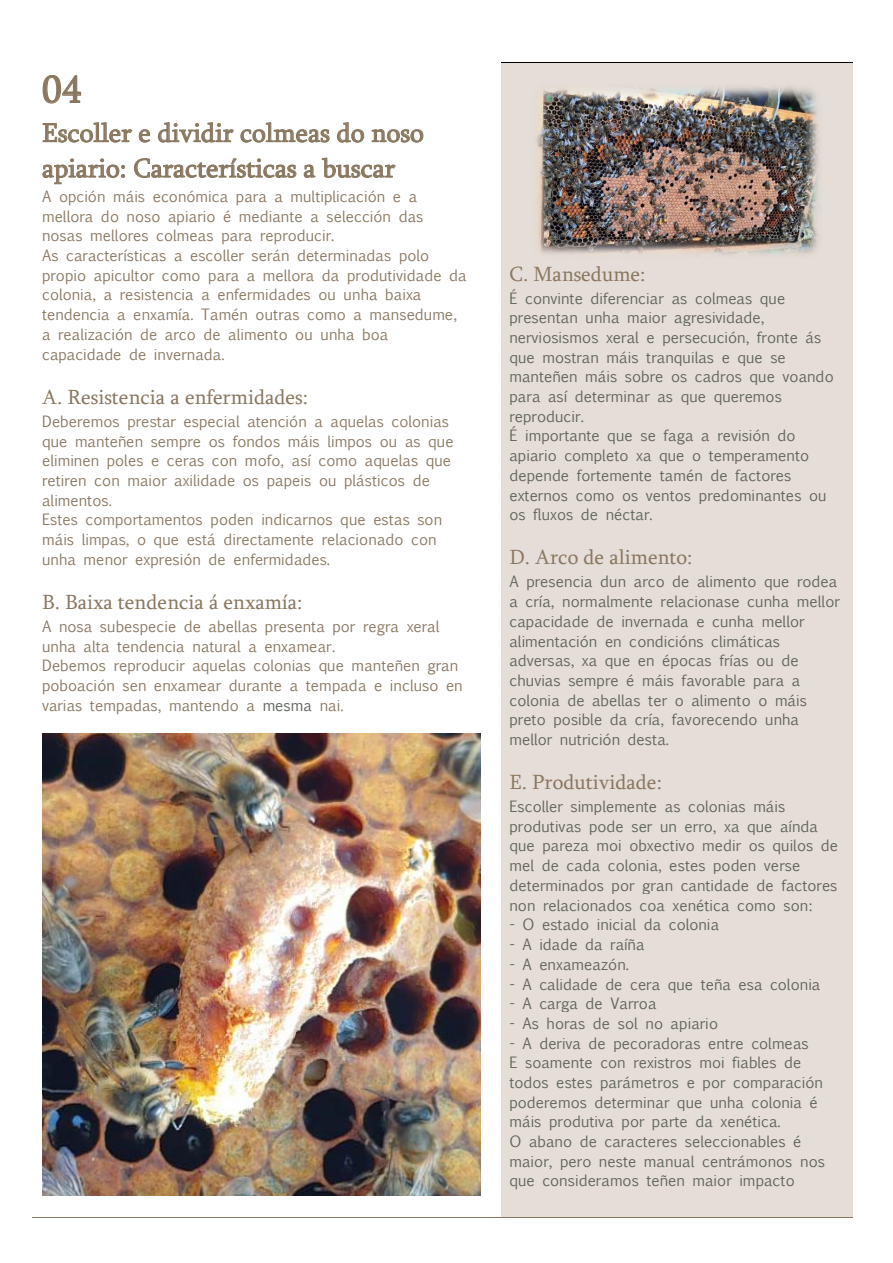
<style>
.page{position:relative;width:893px;height:1263px;background:#fff}
.page>*{position:absolute;margin:0;border:0;box-sizing:border-box;transform-origin:0 0}
.t1{font:39px "Sylfaen";color:#8a7760}
.t2{font:27px/35.4px "Sylfaen";color:#8a7760}
.t3{font:21px "Sylfaen";color:#8a7760}
.t4{font:15px/19.6px "Euphemia";color:#5f645c}
.t5{font:15px/19.6px "Euphemia";color:#8a7760}
.s1{color:#5f645c}
</style>
<div class="page">
<svg style="left:42px;top:75px;width:40px;height:29px"></svg>
<svg style="left:42px;top:122px;width:382px;height:63px"></svg>
<div style="left:501px;top:63px;width:351px;height:1133px;background:#e5ddd7"></div>
<hr style="left:501px;top:62px;width:351px;height:1px;background:#000">
<hr style="left:32px;top:1217px;width:448px;height:1px;background:#8a7760">
<div style="left:501px;top:1196px;width:351px;height:21px;background:#e5ddd7"></div>
<svg style="left:480px;top:1217px;width:21px;height:1px"></svg>
<hr style="left:501px;top:1217px;width:351px;height:1px;background:#8a7760">
<img style="left:43px;top:733px;width:437px;height:462px">
<img style="left:536px;top:87px;width:283px;height:168px">
<h1 class="t1" style="left:42px;top:63px;width:41px">04</h1>
<h2 class="t2" style="left:42px;top:114px;width:383px">Escoller e dividir colmeas do noso apiario: Características a buscar</h2>
<p class="t5" style="left:42px;top:187px;width:426px">A opción máis económica para a multiplicación e a mellora do noso apiario é mediante a selección das nosas mellores colmeas para reproducir.<br>As características a escoller serán determinadas polo propio apicultor como para a mellora da produtividade da colonia, a resistencia a enfermidades ou unha baixa tendencia a enxamía. Tamén outras como a mansedume, a realización de arco de alimento ou unha boa capacidade de invernada.</p>
<h3 class="t3" style="left:42px;top:383px;width:267px">A. Resistencia a enfermidades:</h3>
<p class="t5" style="left:42px;top:411px;width:413px">Deberemos prestar especial atención a aquelas colonias que manteñen sempre os fondos máis limpos ou as que eliminen poles e ceras con mofo, así como aquelas que retiren con maior axilidade os papeis ou plásticos de alimentos.<br>Estes comportamentos poden indicarnos que estas son máis limpas, o que está directamente relacionado con unha menor expresión de enfermidades.</p>
<h3 class="t3" style="left:42px;top:588px;width:262px">B. Baixa tendencia á enxamía:</h3>
<p class="t5" style="left:42px;top:616px;width:422px">A nosa subespecie de abellas presenta por regra xeral unha alta tendencia natural a enxamear.<br>Debemos reproducir aquelas colonias que manteñen gran poboación sen enxamear durante a tempada e incluso en varias tempadas, mantendo a <span class="s1">mesma</span> nai.</p>
<h3 class="t3" style="left:510px;top:260px;width:138px">C. Mansedume:</h3>
<p class="t4" style="left:510px;top:288px;width:326px">É convinte diferenciar as colmeas que presentan unha maior agresividade, nerviosismos xeral e persecución, fronte ás que mostran máis tranquilas e que se manteñen máis sobre os cadros que voando para así determinar as que queremos reproducir.<br>É importante que se faga a revisión do apiario completo xa que o temperamento depende fortemente tamén de factores externos como os ventos predominantes ou os fluxos de néctar.</p>
<h3 class="t3" style="left:510px;top:543px;width:184px">D. Arco de alimento:</h3>
<p class="t4" style="left:510px;top:572px;width:332px">A presencia dun arco de alimento que rodea a cría, normalmente relacionase cunha mellor capacidade de invernada e cunha mellor alimentación en condicións climáticas adversas, xa que en épocas frías ou de chuvias sempre é máis favorable para a colonia de abellas ter o alimento o máis preto posible da cría, favorecendo unha mellor nutrición desta.</p>
<h3 class="t3" style="left:510px;top:768px;width:154px">E. Produtividade:</h3>
<p class="t4" style="left:510px;top:796px;width:330px">Escoller simplemente as colonias máis produtivas pode ser un erro, xa que aínda que pareza moi obxectivo medir os quilos de mel de cada colonia, estes poden verse determinados por gran cantidade de factores non relacionados coa xenética como son:</p>
<p class="t4" style="left:510px;top:915px;width:211px">- O estado inicial da colonia</p>
<p class="t4" style="left:510px;top:935px;width:137px">- A idade da raíña</p>
<p class="t4" style="left:510px;top:954px;width:121px">- A enxameazón.</p>
<p class="t4" style="left:510px;top:974px;width:312px">- A calidade de cera que teña esa colonia</p>
<p class="t4" style="left:510px;top:994px;width:149px">- A carga de Varroa</p>
<p class="t4" style="left:510px;top:1013px;width:210px">- As horas de sol no apiario</p>
<p class="t4" style="left:510px;top:1033px;width:317px">- A deriva de pecoradoras entre colmeas<br>E soamente con rexistros moi fiables de todos estes parámetros e por comparación poderemos determinar que unha colonia é máis produtiva por parte da xenética.<br>O abano de caracteres seleccionables é maior, pero neste manual centrámonos nos que consideramos teñen maior impacto</p>
</div>
